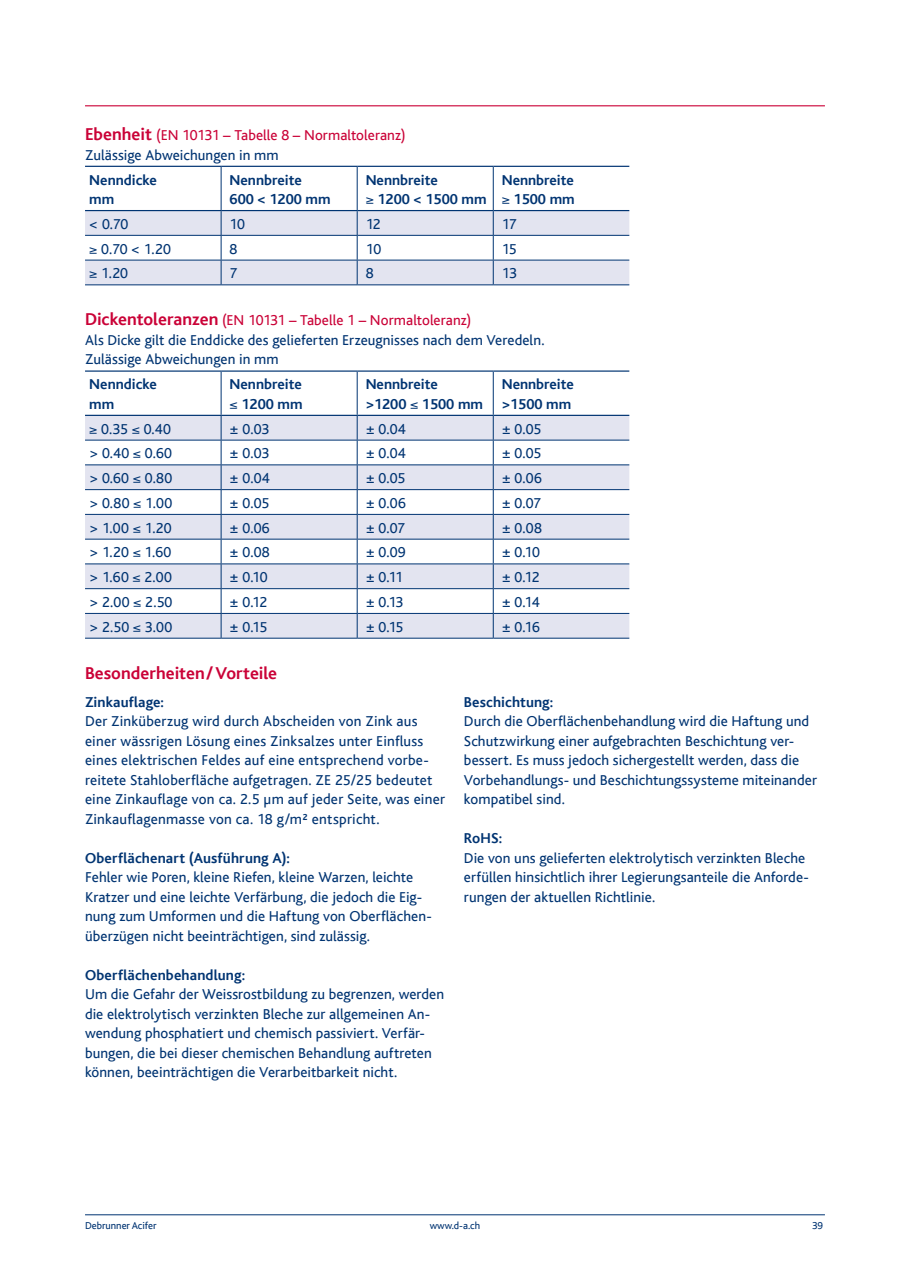
<style>
.page{position:relative;width:910px;height:1263px;background:#fff}
.page>*{position:absolute;margin:0;border:0;box-sizing:border-box;transform-origin:0 0}
.t1{font:700 18px "Kl Bliss";color:#ca0237}
.t2{font:15px/19.5px "Kl Bliss";letter-spacing:.005em;color:#003472}
.t3{font:700 15px/19.5px "Kl Bliss";color:#003472}
.t4{font:15px/19.5px "Kl Bliss";letter-spacing:.005em;color:#ca0237}
.t5{font:10.5px "Kl Bliss";color:#003472}
.s1{font-weight:700;font-size:18px}
.s2{color:#003472}
.s3{font-weight:700;font-size:18px;color:#ca0237}
.s4{color:#ca0237}
</style>
<div class="page">
<hr style="left:85px;top:1214px;width:740px;height:1px;background:#003472">
<hr style="left:85px;top:166px;width:136px;height:1px;background:#003472">
<hr style="left:221px;top:166px;width:136px;height:1px;background:#003472">
<hr style="left:357px;top:166px;width:136px;height:1px;background:#003472">
<hr style="left:493px;top:166px;width:136px;height:1px;background:#003472">
<hr style="left:221px;top:167px;width:1px;height:43px;background:#003472">
<hr style="left:357px;top:167px;width:1px;height:43px;background:#003472">
<hr style="left:493px;top:167px;width:1px;height:43px;background:#003472">
<svg style="left:85px;top:211px;width:544px;height:73px"></svg>
<hr style="left:85px;top:284px;width:136px;height:1px;background:#003472">
<hr style="left:221px;top:284px;width:136px;height:1px;background:#003472">
<hr style="left:357px;top:284px;width:136px;height:1px;background:#003472">
<hr style="left:493px;top:284px;width:136px;height:1px;background:#003472">
<hr style="left:85px;top:210px;width:136px;height:1px;background:#003472">
<hr style="left:221px;top:210px;width:136px;height:1px;background:#003472">
<hr style="left:357px;top:210px;width:136px;height:1px;background:#003472">
<hr style="left:493px;top:210px;width:136px;height:1px;background:#003472">
<hr style="left:85px;top:370px;width:136px;height:2px;background:#003472">
<hr style="left:221px;top:370px;width:136px;height:2px;background:#003472">
<hr style="left:357px;top:370px;width:136px;height:2px;background:#003472">
<hr style="left:493px;top:370px;width:136px;height:2px;background:#003472">
<hr style="left:221px;top:372px;width:1px;height:43px;background:#003472">
<hr style="left:357px;top:372px;width:1px;height:43px;background:#003472">
<hr style="left:493px;top:372px;width:1px;height:43px;background:#003472">
<svg style="left:85px;top:416px;width:544px;height:222px"></svg>
<hr style="left:85px;top:638px;width:136px;height:1px;background:#003472">
<hr style="left:221px;top:638px;width:136px;height:1px;background:#003472">
<hr style="left:357px;top:638px;width:136px;height:1px;background:#003472">
<hr style="left:493px;top:638px;width:136px;height:1px;background:#003472">
<hr style="left:85px;top:415px;width:136px;height:1px;background:#003472">
<hr style="left:221px;top:415px;width:136px;height:1px;background:#003472">
<hr style="left:357px;top:415px;width:136px;height:1px;background:#003472">
<hr style="left:493px;top:415px;width:136px;height:1px;background:#003472">
<hr style="left:85px;top:105px;width:740px;height:1px;background:#ca0237">
<p class="t4" style="left:85px;top:126px;width:322px"><span class="s1">Ebenheit</span> (EN 10131 – Tabelle 8 – Normaltoleranz)<br><span class="s2">Zulässige Abweichungen in mm</span></p>
<p class="t3" style="left:89px;top:170px;width:69px">Nenndicke mm</p>
<p class="t3" style="left:230px;top:170px;width:102px">Nennbreite<br>600 &lt; 1200 mm</p>
<p class="t3" style="left:366px;top:170px;width:122px">Nennbreite<br>≥ 1200 &lt; 1500 mm</p>
<p class="t3" style="left:502px;top:170px;width:74px">Nennbreite ≥ 1500 mm</p>
<p class="t2" style="left:89px;top:215px;width:41px">&lt; 0.70</p>
<p class="t2" style="left:230px;top:215px;width:17px">10</p>
<p class="t2" style="left:366px;top:215px;width:17px">12</p>
<p class="t2" style="left:502px;top:215px;width:16px">17</p>
<p class="t2" style="left:89px;top:239px;width:83px">≥ 0.70 &lt; 1.20</p>
<p class="t2" style="left:230px;top:239px;width:9px">8</p>
<p class="t2" style="left:366px;top:239px;width:17px">10</p>
<p class="t2" style="left:502px;top:239px;width:17px">15</p>
<p class="t2" style="left:89px;top:264px;width:40px">≥ 1.20</p>
<p class="t2" style="left:230px;top:264px;width:9px">7</p>
<p class="t2" style="left:366px;top:264px;width:9px">8</p>
<p class="t2" style="left:502px;top:264px;width:17px">13</p>
<p class="t2" style="left:85px;top:311px;width:461px"><span class="s3">Dickentoleranzen</span> <span class="s4">(EN 10131 – Tabelle 1 – Normaltoleranz)<br></span>Als Dicke gilt die Enddicke des gelieferten Erzeugnisses nach dem Veredeln.<br>Zulässige Abweichungen in mm</p>
<p class="t3" style="left:89px;top:375px;width:69px">Nenndicke mm</p>
<p class="t3" style="left:230px;top:375px;width:74px">Nennbreite ≤ 1200 mm</p>
<p class="t3" style="left:366px;top:375px;width:119px">Nennbreite<br>&gt;1200 ≤ 1500 mm</p>
<p class="t3" style="left:502px;top:375px;width:74px">Nennbreite &gt;1500 mm</p>
<p class="t2" style="left:89px;top:419px;width:83px">≥ 0.35 ≤ 0.40</p>
<p class="t2" style="left:230px;top:419px;width:41px">± 0.03</p>
<p class="t2" style="left:366px;top:419px;width:41px">± 0.04</p>
<p class="t2" style="left:502px;top:419px;width:41px">± 0.05</p>
<p class="t2" style="left:89px;top:444px;width:84px">&gt; 0.40 ≤ 0.60</p>
<p class="t2" style="left:230px;top:444px;width:41px">± 0.03</p>
<p class="t2" style="left:366px;top:444px;width:41px">± 0.04</p>
<p class="t2" style="left:502px;top:444px;width:41px">± 0.05</p>
<p class="t2" style="left:89px;top:469px;width:85px">&gt; 0.60 ≤ 0.80</p>
<p class="t2" style="left:230px;top:469px;width:41px">± 0.04</p>
<p class="t2" style="left:366px;top:469px;width:41px">± 0.05</p>
<p class="t2" style="left:502px;top:469px;width:42px">± 0.06</p>
<p class="t2" style="left:89px;top:494px;width:84px">&gt; 0.80 ≤ 1.00</p>
<p class="t2" style="left:230px;top:494px;width:41px">± 0.05</p>
<p class="t2" style="left:366px;top:494px;width:42px">± 0.06</p>
<p class="t2" style="left:502px;top:494px;width:41px">± 0.07</p>
<p class="t2" style="left:89px;top:518px;width:84px">&gt; 1.00 ≤ 1.20</p>
<p class="t2" style="left:230px;top:518px;width:42px">± 0.06</p>
<p class="t2" style="left:366px;top:518px;width:41px">± 0.07</p>
<p class="t2" style="left:502px;top:518px;width:42px">± 0.08</p>
<p class="t2" style="left:89px;top:543px;width:84px">&gt; 1.20 ≤ 1.60</p>
<p class="t2" style="left:230px;top:543px;width:42px">± 0.08</p>
<p class="t2" style="left:366px;top:543px;width:41px">± 0.09</p>
<p class="t2" style="left:502px;top:543px;width:40px">± 0.10</p>
<p class="t2" style="left:89px;top:568px;width:84px">&gt; 1.60 ≤ 2.00</p>
<p class="t2" style="left:230px;top:568px;width:40px">± 0.10</p>
<p class="t2" style="left:366px;top:568px;width:39px">± 0.11</p>
<p class="t2" style="left:502px;top:568px;width:39px">± 0.12</p>
<p class="t2" style="left:89px;top:593px;width:85px">&gt; 2.00 ≤ 2.50</p>
<p class="t2" style="left:230px;top:593px;width:39px">± 0.12</p>
<p class="t2" style="left:366px;top:593px;width:39px">± 0.13</p>
<p class="t2" style="left:502px;top:593px;width:39px">± 0.14</p>
<p class="t2" style="left:89px;top:617px;width:85px">&gt; 2.50 ≤ 3.00</p>
<p class="t2" style="left:230px;top:617px;width:39px">± 0.15</p>
<p class="t2" style="left:366px;top:617px;width:39px">± 0.15</p>
<p class="t2" style="left:502px;top:617px;width:40px">± 0.16</p>
<p class="t1" style="left:85px;top:663px;width:194px">Besonderheiten/Vorteile</p>
<p class="t3" style="left:85px;top:692px;width:81px">Zinkauflage:</p>
<p class="t2" style="left:85px;top:712px;width:361px">Der Zinküberzug wird durch Abscheiden von Zink aus einer wässrigen Lösung eines Zinksalzes unter Einfluss eines elektrischen Feldes auf eine entsprechend vorbe&shy;reitete Stahloberfläche aufgetragen. ZE 25/25 bedeutet eine Zinkauflage von ca. 2.5 µm auf jeder Seite, was einer Zinkauflagenmasse von ca. 18 g/m² entspricht.</p>
<p class="t3" style="left:85px;top:848px;width:207px">Oberflächenart (Ausführung A):</p>
<p class="t2" style="left:85px;top:868px;width:348px">Fehler wie Poren, kleine Riefen, kleine Warzen, leichte Kratzer und eine leichte Verfärbung, die jedoch die Eig&shy;nung zum Umformen und die Haftung von Oberflächen&shy;überzügen nicht beeinträchtigen, sind zulässig.</p>
<p class="t3" style="left:85px;top:965px;width:162px">Oberflächenbehandlung:</p>
<p class="t2" style="left:85px;top:985px;width:361px">Um die Gefahr der Weissrostbildung zu begrenzen, werden die elektrolytisch verzinkten Bleche zur allgemeinen An&shy;wendung phosphatiert und chemisch passiviert. Verfär&shy;bungen, die bei dieser chemischen Behandlung auftreten können, beeinträchtigen die Verarbeitbarkeit nicht.</p>
<p class="t3" style="left:464px;top:692px;width:91px">Beschichtung:</p>
<p class="t2" style="left:464px;top:712px;width:355px">Durch die Oberflächenbehandlung wird die Haftung und Schutzwirkung einer aufgebrachten Beschichtung ver&shy;bessert. Es muss jedoch sichergestellt werden, dass die Vorbehandlungs- und Beschichtungssysteme miteinander kompatibel sind.</p>
<p class="t3" style="left:464px;top:829px;width:40px">RoHS:</p>
<p class="t2" style="left:464px;top:848px;width:346px">Die von uns gelieferten elektrolytisch verzinkten Bleche erfüllen hinsichtlich ihrer Legierungsanteile die Anforde&shy;rungen der aktuellen Richtlinie.</p>
<p class="t5" style="left:85px;top:1220px;width:73px">Debrunner Acifer</p>
<p class="t5" style="left:430px;top:1220px;width:52px">www.d-a.ch</p>
<p class="t5" style="left:812px;top:1220px;width:13px">39</p>
</div>
